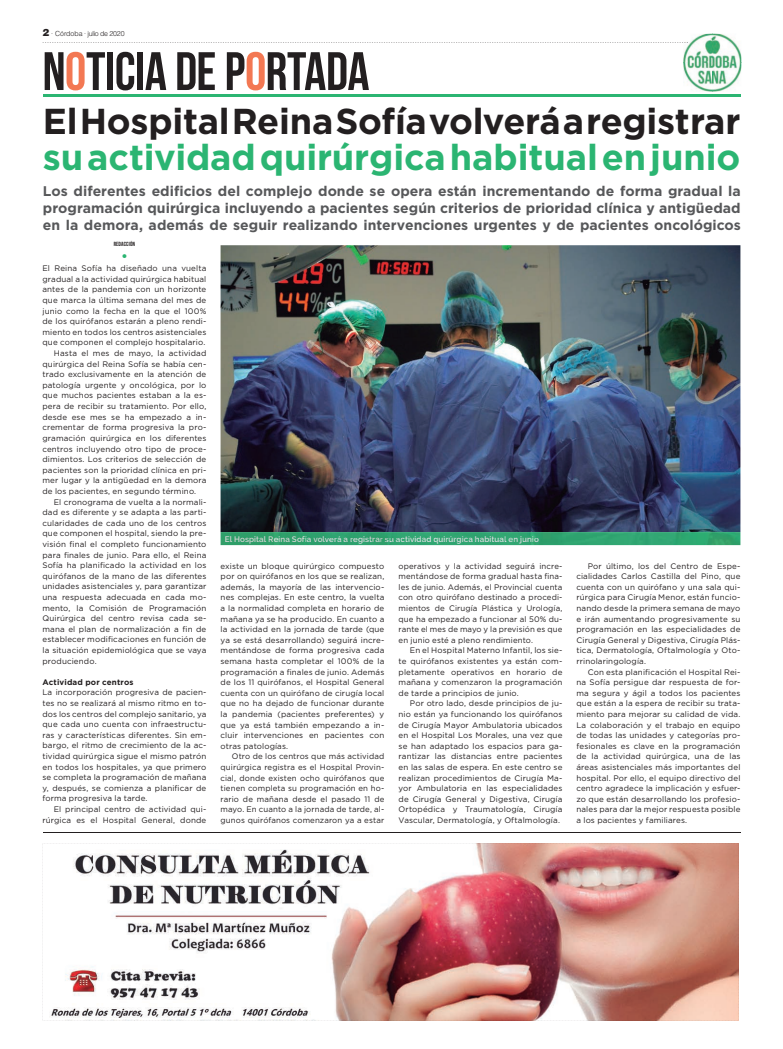
<style>
.page{position:relative;width:783px;height:1049px;background:#fff}
.page>*{position:absolute;margin:0;border:0;box-sizing:border-box;transform-origin:0 0}
.t1{font:54px "Bebas Neue";letter-spacing:-.01em;color:#231f20}
.t2{font:700 36px "Gotham";letter-spacing:-.01em;color:#231f20}
.t3{font:700 36px "Gotham";color:#2bb572}
.t4{font:700 14px/16.8px "Gotham";color:#57585a;text-align:justify}
.t5{font:14px "Bebas Neue";color:#2bb572}
.t6{font:8px/10.6px "Gotham";letter-spacing:.015em;color:#231f20;text-align:justify}
.t7{font:600 8px "Raleway";letter-spacing:.015em;color:#dddadf}
.t8{font:700 8px "Gotham";letter-spacing:.02em;color:#231f20}
.t9{font:300 7px "Helvetica";letter-spacing:-.015em;color:#231f20}
.t10{font:6px "Bebas Neue";letter-spacing:.025em;color:#231f20}
.s1{font-weight:900;font-size:10px}
.s2{color:#f37853}
.s3{color:#d7d5d5}
.s4{color:#d6d3d4}
.s5{color:#d5d3d3}
.s6{color:#d6d4d5}
.s7{color:#d6d5d5}
.s8{color:#dedfe0}
.s9{color:#d8d5da}
.s10{color:#d9d6da}
.s11{color:#dbd8dd}
.s12{color:#d5d2d5}
.s13{color:#d6d3d5}
.s14{color:#e2e0e7}
.s15{color:#e1dfe4}
.s16{color:#e0dee3}
.s17{color:#e0dde2}
.s18{color:#e3e2e7}
.s19{color:#dfdde2}
.s20{color:#edeef0}
</style>
<div class="page">
<hr style="left:43px;top:832px;width:697px;height:1px;background:#231f20">
<img style="left:220px;top:245px;width:520px;height:287px">
<img style="left:220px;top:532px;width:520px;height:13px">
<div style="left:225px;top:536px;width:313px;height:8px;background:#2fa36f"></div>
<img style="left:683px;top:34px;width:58px;height:58px">
<svg style="left:43px;top:42px;width:644px;height:1px"></svg>
<hr style="left:43px;top:95px;width:697px;height:2px;background:#2bb572">
<img style="left:42px;top:843px;width:696px;height:178px">
<img style="left:50px;top:1003px;width:260px;height:14px">
<p class="t9" style="left:43px;top:31px;width:84px"><span class="s1">2</span> · Córdoba · julio de 2020</p>
<h1 class="t1" style="left:43px;top:40px;width:328px">N<span class="s2">O</span>TICIA DE P<span class="s2">O</span>RTADA</h1>
<h2 class="t2" style="left:43px;top:108px;width:699px">El Hospital Reina Sofía volverá a registrar</h2>
<h2 class="t3" style="left:43px;top:144px;width:698px">su actividad quirúrgica habitual en junio</h2>
<p class="t4" style="left:43px;top:184px;width:699px">Los diferentes edificios del complejo donde se opera están incrementando de forma gradual la programación quirúrgica incluyendo a pacientes según criterios de prioridad clínica y antigüedad en la demora, además de seguir realizando intervenciones urgentes y de pacientes oncológicos</p>
<p class="t10" style="left:114px;top:241px;width:23px">REDACCIÓN</p>
<h3 class="t5" style="left:122px;top:248px;width:7px">•</h3>
<p class="t6" style="left:42px;top:264px;width:165px">El Reina Sofía ha diseñado una vuelta</p>
<p class="t6" style="left:42px;top:274px;width:165px">gradual a la actividad quirúrgica habitual</p>
<p class="t6" style="left:42px;top:285px;width:165px">antes de la pandemia con un horizonte</p>
<p class="t6" style="left:42px;top:295px;width:165px">que marca la última semana del mes de</p>
<p class="t6" style="left:42px;top:306px;width:165px">junio como la fecha en la que el 100%</p>
<p class="t6" style="left:42px;top:317px;width:165px">de los quirófanos estarán a pleno rendi-</p>
<p class="t6" style="left:42px;top:327px;width:165px">miento en todos los centros asistenciales</p>
<p class="t6" style="left:42px;top:338px;width:164px">que componen el complejo hospitalario.</p>
<p class="t6" style="left:54px;top:348px;width:154px">Hasta el mes de mayo, la actividad</p>
<p class="t6" style="left:42px;top:359px;width:165px">quirúrgica del Reina Sofía se había cen-</p>
<p class="t6" style="left:42px;top:370px;width:165px">trado exclusivamente en la atención de</p>
<p class="t6" style="left:42px;top:380px;width:165px">patología urgente y oncológica, por lo</p>
<p class="t6" style="left:42px;top:391px;width:165px">que muchos pacientes estaban a la es-</p>
<p class="t6" style="left:42px;top:401px;width:165px">pera de recibir su tratamiento. Por ello,</p>
<p class="t6" style="left:42px;top:412px;width:165px">desde ese mes se ha empezado a in-</p>
<p class="t6" style="left:42px;top:423px;width:165px">crementar de forma progresiva la pro-</p>
<p class="t6" style="left:42px;top:433px;width:165px">gramación quirúrgica en los diferentes</p>
<p class="t6" style="left:42px;top:444px;width:165px">centros incluyendo otro tipo de proce-</p>
<p class="t6" style="left:42px;top:454px;width:165px">dimientos. Los criterios de selección de</p>
<p class="t6" style="left:42px;top:465px;width:165px">pacientes son la prioridad clínica en pri-</p>
<p class="t6" style="left:42px;top:476px;width:165px">mer lugar y la antigüedad en la demora</p>
<p class="t6" style="left:42px;top:486px;width:155px">de los pacientes, en segundo término.</p>
<p class="t6" style="left:54px;top:497px;width:154px">El cronograma de vuelta a la normali-</p>
<p class="t6" style="left:42px;top:507px;width:165px">dad es diferente y se adapta a las parti-</p>
<p class="t6" style="left:42px;top:518px;width:165px">cularidades de cada uno de los centros</p>
<p class="t6" style="left:42px;top:529px;width:165px">que componen el hospital, siendo la pre-</p>
<p class="t6" style="left:42px;top:539px;width:165px">visión final el completo funcionamiento</p>
<p class="t6" style="left:42px;top:550px;width:165px">para finales de junio. Para ello, el Reina</p>
<p class="t6" style="left:42px;top:560px;width:165px">Sofía ha planificado la actividad en los</p>
<p class="t6" style="left:42px;top:571px;width:165px">quirófanos de la mano de las diferentes</p>
<p class="t6" style="left:42px;top:582px;width:165px">unidades asistenciales y, para garantizar</p>
<p class="t6" style="left:42px;top:592px;width:165px">una respuesta adecuada en cada mo-</p>
<p class="t6" style="left:42px;top:603px;width:165px">mento, la Comisión de Programación</p>
<p class="t6" style="left:42px;top:613px;width:165px">Quirúrgica del centro revisa cada se-</p>
<p class="t6" style="left:42px;top:624px;width:165px">mana el plan de normalización a fin de</p>
<p class="t6" style="left:42px;top:635px;width:165px">establecer modificaciones en función de</p>
<p class="t6" style="left:42px;top:645px;width:165px">la situación epidemiológica que se vaya</p>
<p class="t6" style="left:42px;top:656px;width:56px">produciendo.</p>
<p class="t8" style="left:42px;top:679px;width:92px">Actividad por centros</p>
<p class="t6" style="left:42px;top:688px;width:165px">La incorporación progresiva de pacien&shy;tes no se realizará al mismo ritmo en to&shy;dos los centros del complejo sanitario, ya que cada uno cuenta con infraestructu&shy;ras y características diferentes. Sin em&shy;bargo, el ritmo de crecimiento de la ac&shy;tividad quirúrgica sigue el mismo patrón en todos los hospitales, ya que primero se completa la programación de mañana y, después, se comienza a planificar de forma progresiva la tarde.</p>
<p class="t6" style="left:42px;top:804px;width:165px;text-align:right">El principal centro de actividad qui&shy;rúrgica es el Hospital General, donde</p>
<p class="t7" style="left:225px;top:536px;width:315px"><span class="s3">El</span> <span class="s4">Hos</span><span class="s5">pital</span> <span class="s4">Rei</span><span class="s6">na</span> <span class="s7">Sof</span><span class="s8">ía</span> <span class="s9">vol</span><span class="s10">v</span>erá a <span class="s11">re</span>gis<span class="s12">tra</span><span class="s13">r s</span><span class="s14">u a</span><span class="s15">cti</span><span class="s16">vid</span><span class="s17">ad</span> <span class="s18">qui</span><span class="s19">rúr</span><span class="s17">gic</span><span class="s19">a h</span>abi<span class="s19">tua</span><span class="s15">l e</span><span class="s19">n j</span>uni<span class="s20">o</span></p>
<p class="t6" style="left:220px;top:561px;width:165px">existe un bloque quirúrgico compuesto por on quirófanos en los que se realizan, además, la mayoría de las intervencio&shy;nes complejas. En este centro, la vuelta a la normalidad completa en horario de mañana ya se ha producido. En cuanto a la actividad en la jornada de tarde (que ya se está desarrollando) seguirá incre&shy;mentándose de forma progresiva cada semana hasta completar el 100% de la programación a finales de junio. Además de los 11 quirófanos, el Hospital General cuenta con un quirófano de cirugía local que no ha dejado de funcionar durante la pandemia (pacientes preferentes) y que ya está también empezando a in&shy;cluir intervenciones en pacientes con otras patologías.</p>
<p class="t6" style="left:220px;top:752px;width:165px;text-indent:11px">Otro de los centros que más actividad quirúrgica registra es el Hospital Provin&shy;cial, donde existen ocho quirófanos que tienen completa su programación en ho&shy;rario de mañana desde el pasado 11 de mayo. En cuanto a la jornada de tarde, al&shy;gunos quirófanos comenzaron ya a estar</p>
<p class="t6" style="left:398px;top:561px;width:165px">operativos y la actividad seguirá incre&shy;mentándose de forma gradual hasta fina&shy;les de junio. Además, el Provincial cuenta con otro quirófano destinado a procedi&shy;mientos de Cirugía Plástica y Urología, que ha empezado a funcionar al 50% du&shy;rante el mes de mayo y la previsión es que en junio esté a pleno rendimiento.</p>
<p class="t6" style="left:398px;top:646px;width:165px;text-indent:11px">En el Hospital Materno Infantil, los sie&shy;te quirófanos existentes ya están com&shy;pletamente operativos en horario de mañana y comenzaron la programación de tarde a principios de junio.</p>
<p class="t6" style="left:398px;top:699px;width:165px;text-indent:11px">Por otro lado, desde principios de ju&shy;nio están ya funcionando los quirófanos de Cirugía Mayor Ambulatoria ubicados en el Hospital Los Morales, una vez que se han adaptado los espacios para ga&shy;rantizar las distancias entre pacientes en las salas de espera. En este centro se realizan procedimientos de Cirugía Ma&shy;yor Ambulatoria en las especialidades de Cirugía General y Digestiva, Cirugía Ortopédica y Traumatología, Cirugía Vascular, Dermatología, y Oftalmología.</p>
<p class="t6" style="left:576px;top:561px;width:165px;text-indent:11px">Por último, los del Centro de Espe&shy;cialidades Carlos Castilla del Pino, que cuenta con un quirófano y una sala qui&shy;rúrgica para Cirugía Menor, están funcio&shy;nando desde la primera semana de mayo e irán aumentando progresivamente su programación en las especialidades de Cirugía General y Digestiva, Cirugía Plás&shy;tica, Dermatología, Oftalmología y Oto&shy;rrinolaringología.</p>
<p class="t6" style="left:576px;top:667px;width:165px;text-indent:11px">Con esta planificación el Hospital Rei&shy;na Sofía persigue dar respuesta de for&shy;ma segura y ágil a todos los pacientes que están a la espera de recibir su trata&shy;miento para mejorar su calidad de vida.<br>La colaboración y el trabajo en equipo de todas las unidades y categorías pro&shy;fesionales es clave en la programación de la actividad quirúrgica, una de las áreas asistenciales más importantes del hospital. Por ello, el equipo directivo del centro agradece la implicación y esfuer&shy;zo que están desarrollando los profesio&shy;nales para dar la mejor respuesta posible a los pacientes y familiares.</p>
</div>
